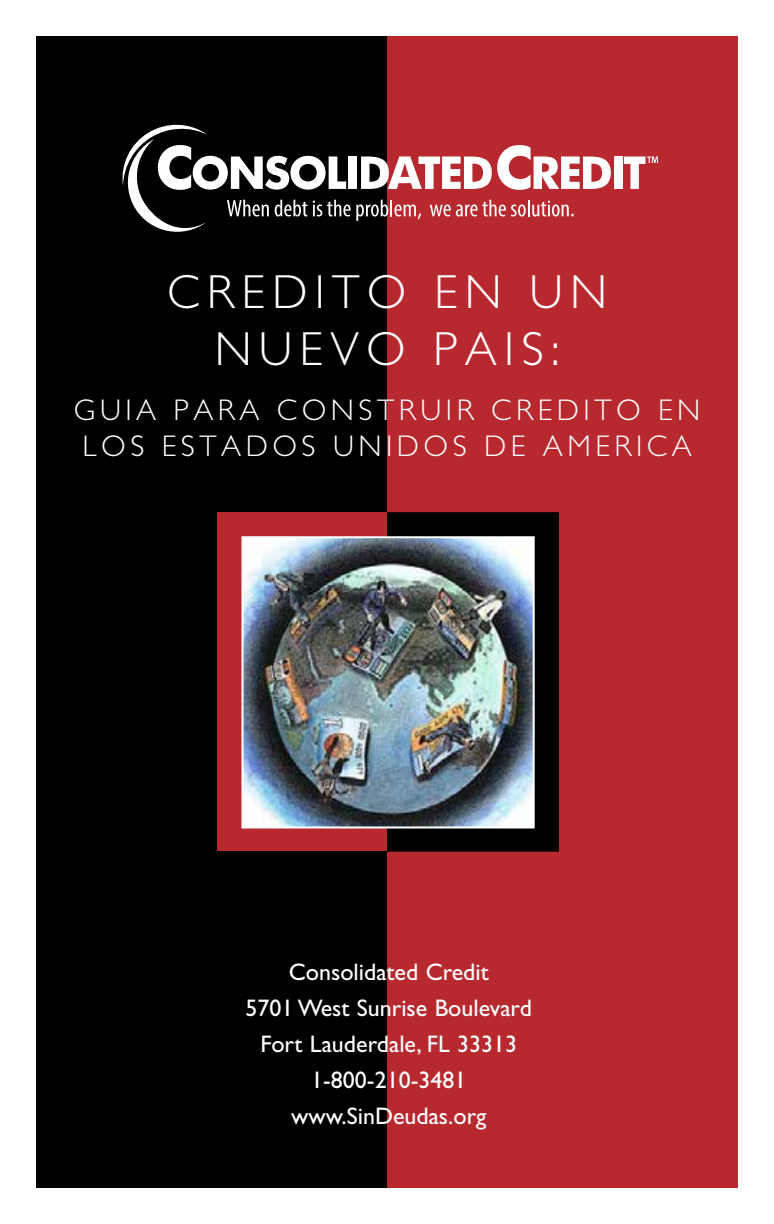
<style>
.page{position:relative;width:774px;height:1224px;background:#fff}
.page>*{position:absolute;margin:0;border:0;box-sizing:border-box;transform-origin:0 0}
.t1{font:300 48px/57.6px "Gill Sans Std";letter-spacing:.15em;color:#fff;text-align:center}
.t2{font:300 30px/36px "Gill Sans Std";letter-spacing:.15em;color:#fff}
.t3{font:24px/36px "Gill Sans Std";color:#fff;text-align:center}
</style>
<div class="page">
<div style="left:36px;top:36px;width:351px;height:1152px;background:#000"></div>
<div style="left:387px;top:36px;width:351px;height:1152px;background:#b8292f"></div>
<div style="left:218px;top:512px;width:170px;height:339px;background:#b8292f"></div>
<div style="left:387px;top:512px;width:172px;height:340px;border:24px solid #000"></div>
<img style="left:245px;top:539px;width:287px;height:286px">
<div style="left:242px;top:536px;width:293px;height:292px;border:2px solid #fff"></div>
<div style="left:614px;top:157px;width:8px;height:32px;background:#fff"></div>
<svg style="left:122px;top:124px;width:489px;height:108px"></svg>
<svg style="left:624px;top:156px;width:34px;height:33px"></svg>
<h1 class="t1" style="left:167px;top:263px;width:442px">CREDITO EN UN<br>NUEVO PAIS:</h1>
<p class="t2" style="left:74px;top:392px;width:628px">GUIA PARA CONSTRUIR CREDITO EN<br>LOS ESTADOS UNIDOS DE AMERICA</p>
<p class="t3" style="left:246px;top:954px;width:288px">Consolidated Credit<br>5701 West Sunrise Boulevard<br>Fort Lauderdale, FL 33313<br>1-800-210-3481 www.SinDeudas.org</p>
</div>
